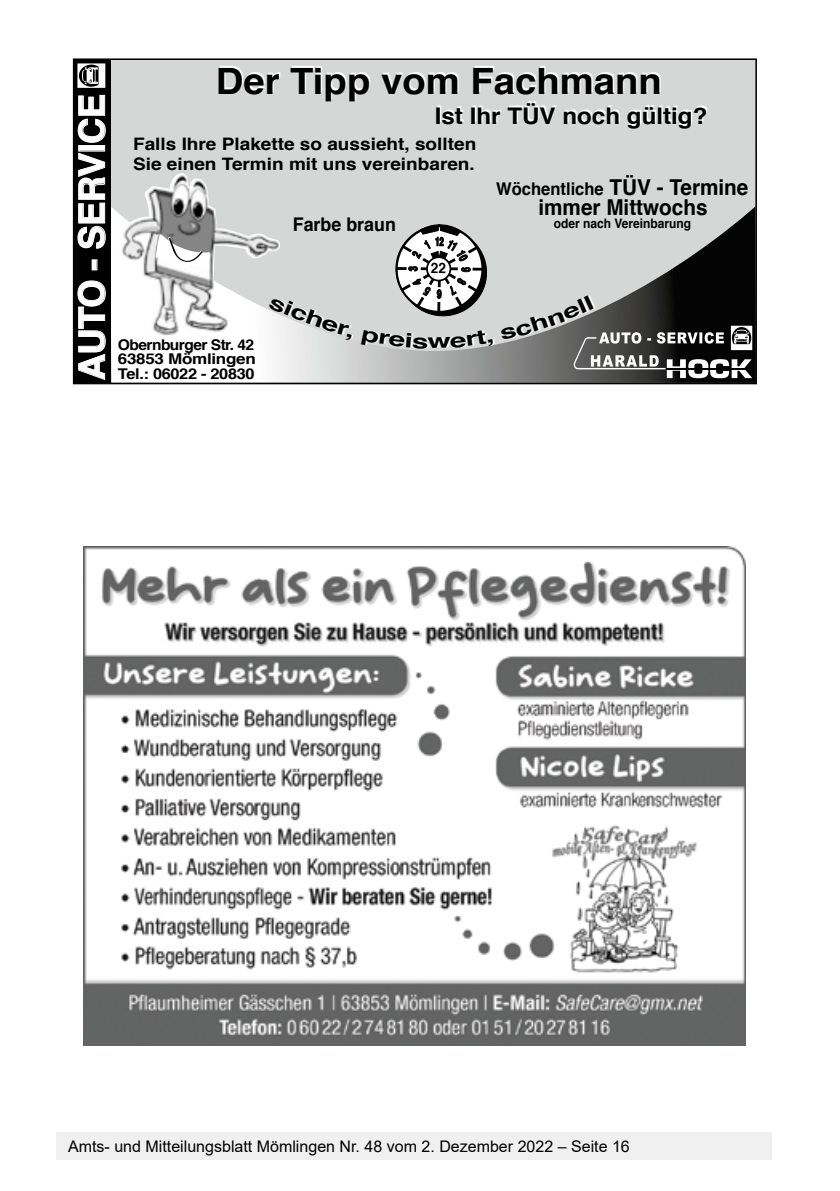
<style>
.page{position:relative;width:840px;height:1191px;background:#fff}
.page>*{position:absolute;margin:0;border:0;box-sizing:border-box;transform-origin:0 0}
.t1{font:700 36.2px "Helvetica";color:#000;scale:1.05 1}
.t2{font:700 35.8px "Helvetica";letter-spacing:-.02em;color:#fff}
.t3{font:700 23px "Helvetica";color:#000;scale:1.05 1}
.t4{font:700 21.8px "Helvetica";color:#000;scale:.94 1}
.t5{font:700 18.8px "Helvetica";color:#000;scale:.94 1}
.t6{font:700 17.6px "Helvetica";color:#000;scale:.94 1}
.t7{font:700 17.2px/19.6px "Helvetica";color:#000;scale:1.1 1}
.t8{font:16px "Arial";color:#000}
.t9{font:700 14.8px/14.2px "Helvetica";letter-spacing:-.02em;color:#000;text-align:justify;scale:1.05 1}
.t10{font:700 13.2px "Helvetica";color:#000;scale:.91 1}
.t11{font:700 12px "Helvetica";color:#000;scale:.63 1}
.t12{font:700 12px "Helvetica";color:#000;scale:.7 1}
.s1{font-size:21.8px}
</style>
<div class="page">
<svg style="left:110px;top:351px;width:643px;height:30px"></svg>
<svg style="left:110px;top:152px;width:643px;height:199px;background:#c7c8c8"></svg>
<div style="left:107px;top:60px;width:648px;height:92px;background:#d5d6d6"></div>
<div style="left:73px;top:58px;width:683px;height:326px;border:2px solid #000"></div>
<div style="left:74px;top:59px;width:36px;height:324px;background:#000"></div>
<svg style="left:77px;top:280px;width:29px;height:100px"></svg>
<svg style="left:77px;top:152px;width:29px;height:97px"></svg>
<div style="left:78px;top:145px;width:27px;height:7px;border:1px solid #fff"></div>
<svg style="left:77px;top:94px;width:29px;height:49px"></svg>
<img style="left:119px;top:173px;width:161px;height:163px">
<svg style="left:156px;top:234px;width:53px;height:36px"></svg>
<svg style="left:77px;top:63px;width:28px;height:25px"></svg>
<img style="left:83px;top:546px;width:662px;height:499px">
<div style="left:57px;top:1132px;width:714px;height:27px;background:#f0f0f0"></div>
<svg style="left:268px;top:297px;width:83px;height:43px"></svg>
<div style="left:361px;top:329px;width:132px;height:19px;background:#d5d6d6"></div>
<svg style="left:500px;top:296px;width:251px;height:82px;background:#696968"></svg>
<svg style="left:388px;top:218px;width:104px;height:104px"></svg>
<h2 class="t2" style="left:63px;top:380px;width:288px;rotate:-90deg">AUTO - SERVICE</h2>
<h1 class="t1" style="left:216px;top:52px;width:426px">Der Tipp vom Fachmann</h1>
<h3 class="t3" style="left:434px;top:97px;width:261px">Ist Ihr TÜV noch gültig?</h3>
<p class="t7" style="left:133px;top:134px;width:313px">Falls Ihre Plakette so aussieht, sollten<br>Sie einen Termin mit uns vereinbaren.</p>
<p class="t5" style="left:292px;top:209px;width:111px">Farbe braun</p>
<p class="t9" style="left:118px;top:338px;width:133px">Obernburger Str. 42<br>63853 Mömlingen Tel.: 06022 - 20830</p>
<p class="t11" style="left:435px;top:232px;width:15px">12</p>
<p class="t12" style="left:441px;top:304px;width:9px;rotate:-180deg">6</p>
<p class="t6" style="left:496px;top:175px;width:270px">Wöchentliche <span class="s1">TÜV - Termine</span></p>
<p class="t4" style="left:538px;top:189px;width:181px">immer Mittwochs</p>
<p class="t10" style="left:553px;top:213px;width:152px">oder nach Vereinbarung</p>
<p class="t8" style="left:68px;top:1135px;width:563px">Amts- und Mitteilungsblatt Mömlingen Nr. 48 vom 2. Dezember 2022 – Seite 16</p>
</div>
